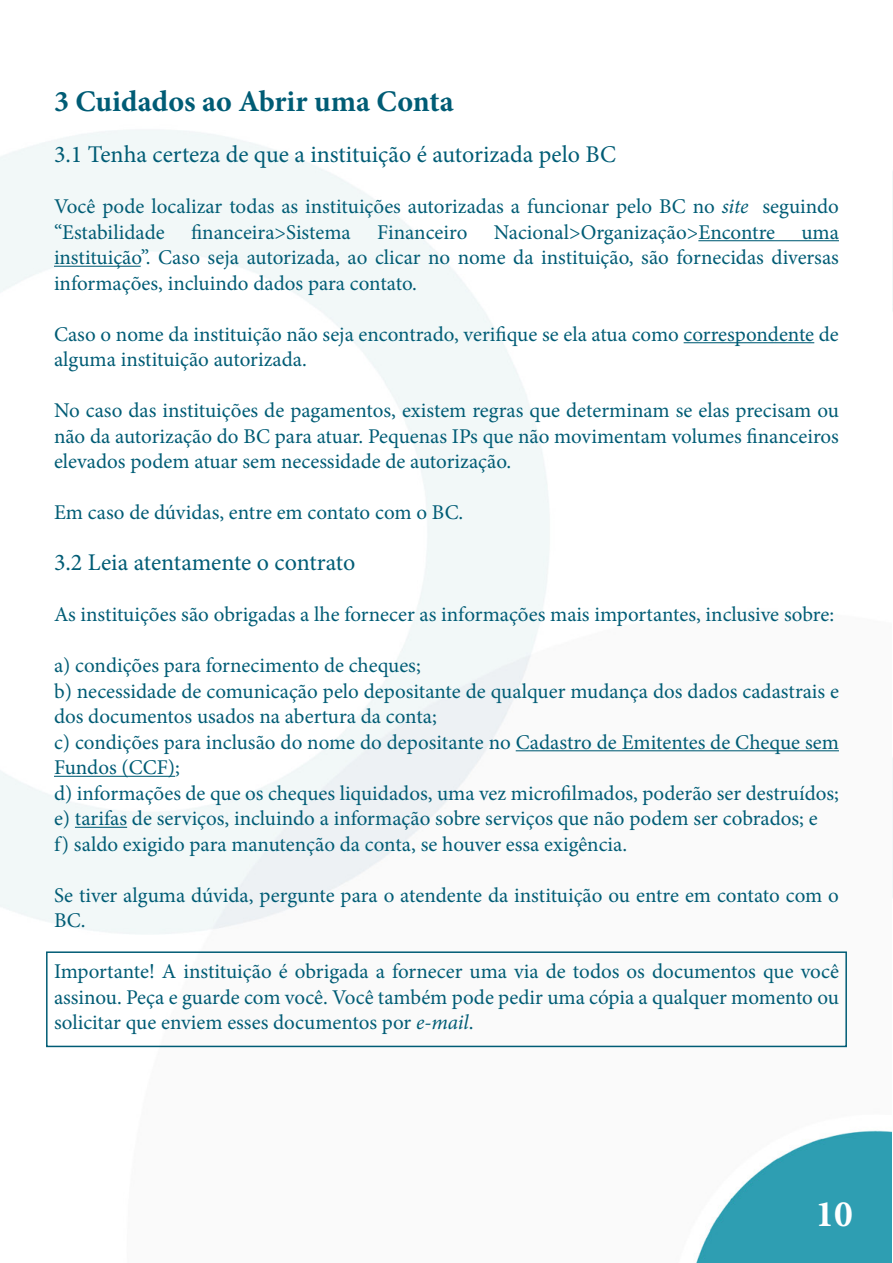
<style>
.page{position:relative;width:893px;height:1263px;background:#fff}
.page>*{position:absolute;margin:0;border:0;box-sizing:border-box;transform-origin:0 0}
.t1{font:700 37.5px "Minion Pro";color:#fff}
.t2{font:700 30px "Minion Pro";color:#005c75}
.t3{font:24px "Minion Pro";color:#005c75}
.t4{font:21px/25.5px "Minion Pro";color:#005c75}
.s1{font-style:italic}
</style>
<div class="page">
<img style="left:0;top:130px;width:893px;height:1133px">
<hr style="left:698px;top:240px;width:141px;height:1px;background:#005c75">
<hr style="left:54px;top:266px;width:87px;height:1px;background:#005c75">
<hr style="left:684px;top:342px;width:130px;height:1px;background:#005c75">
<hr style="left:516px;top:750px;width:323px;height:1px;background:#005c75">
<hr style="left:54px;top:776px;width:121px;height:1px;background:#005c75">
<hr style="left:75px;top:827px;width:52px;height:1px;background:#005c75">
<div style="left:46px;top:951px;width:801px;height:96px;border:2px solid #005c75"></div>
<h2 class="t2" style="left:54px;top:80px;width:401px">3 Cuidados ao Abrir uma Conta</h2>
<p class="t3" style="left:54px;top:138px;width:563px">3.1 Tenha certeza de que a instituição é autorizada pelo BC</p>
<p class="t4" style="left:54px;top:194px;width:786px">Você pode localizar todas as instituições autorizadas a funcionar pelo BC no <span class="s1">site</span> seguindo “Estabilidade</p>
<p class="t4" style="left:191px;top:219px;width:161px">financeira&gt;Sistema</p>
<p class="t4" style="left:377px;top:219px;width:92px">Financeiro</p>
<p class="t4" style="left:494px;top:219px;width:283px">Nacional&gt;Organização&gt;Encontre</p>
<p class="t4" style="left:54px;top:219px;width:786px;text-align:justify;text-indent:747px">uma instituição”. Caso seja autorizada, ao clicar no nome da instituição, são fornecidas diversas informações, incluindo dados para contato.</p>
<p class="t4" style="left:54px;top:321px;width:786px">Caso o nome da instituição não seja encontrado, verifique se ela atua como correspondente de alguma instituição autorizada.</p>
<p class="t4" style="left:54px;top:398px;width:787px;text-align:justify">No caso das instituições de pagamentos, existem regras que determinam se elas precisam ou não da autorização do BC para atuar. Pequenas IPs que não movimentam volumes financeiros elevados podem atuar sem necessidade de autorização.</p>
<p class="t4" style="left:54px;top:500px;width:411px">Em caso de dúvidas, entre em contato com o BC.</p>
<p class="t3" style="left:54px;top:546px;width:303px">3.2 Leia atentamente o contrato</p>
<p class="t4" style="left:54px;top:602px;width:782px">As instituições são obrigadas a lhe fornecer as informações mais importantes, inclusive sobre:</p>
<p class="t4" style="left:54px;top:653px;width:786px">a) condições para fornecimento de cheques;<br>b) necessidade de comunicação pelo depositante de qualquer mudança dos dados cadastrais e dos documentos usados na abertura da conta;<br>c) condições para inclusão do nome do depositante no Cadastro de Emitentes de Cheque sem Fundos (CCF);<br>d) informações de que os cheques liquidados, uma vez microfilmados, poderão ser destruídos; e) tarifas de serviços, incluindo a informação sobre serviços que não podem ser cobrados; e<br>f) saldo exigido para manutenção da conta, se houver essa exigência.</p>
<p class="t4" style="left:54px;top:882px;width:786px">Se tiver alguma dúvida, pergunte para o atendente da instituição ou entre em contato com o<br>BC.</p>
<p class="t4" style="left:54px;top:959px;width:786px;text-align:justify">Importante! A instituição é obrigada a fornecer uma via de todos os documentos que você assinou. Peça e guarde com você. Você também pode pedir uma cópia a qualquer momento ou solicitar que enviem esses documentos por <span class="s1">e-mail</span>.</p>
<h1 class="t1" style="left:815px;top:1188px;width:39px">10</h1>
</div>
